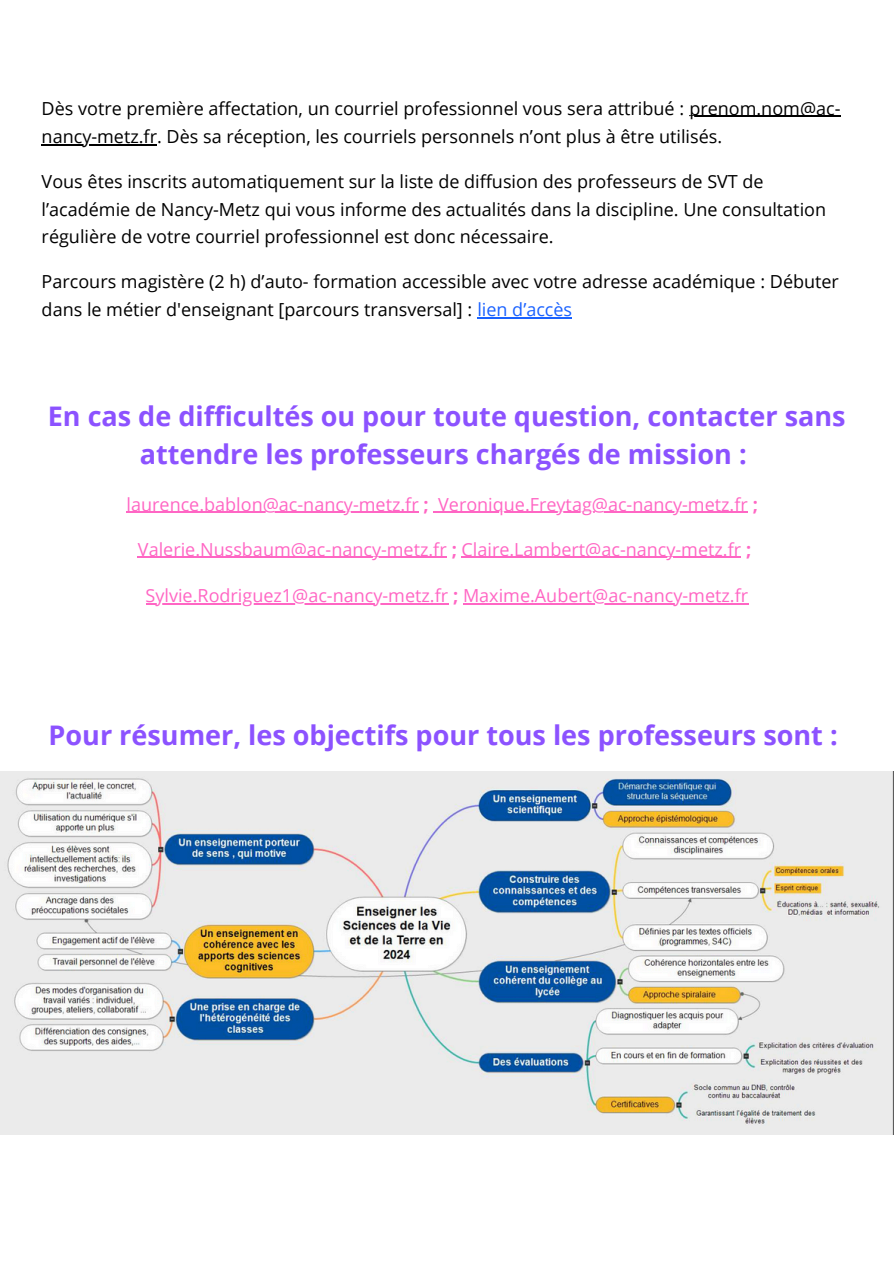
<style>
.page{position:relative;width:894px;height:1263px;background:#fff}
.page>*{position:absolute;margin:0;border:0;box-sizing:border-box;transform-origin:0 0}
.t1{font:700 27px/37.2px "Open Sans";color:#8c52ff;text-align:center}
.t2{font:18px/28.2px "Open Sans";color:#000}
.t3{font:18px "Open Sans";color:#ff66c4}
.s1{color:#1a62ff}
.s2{font-weight:700}
</style>
<div class="page">
<hr style="left:689px;top:116px;width:151px;height:1px;background:#000">
<hr style="left:42px;top:144px;width:115px;height:1px;background:#000">
<hr style="left:477px;top:317px;width:95px;height:1px;background:#1a62ff">
<hr style="left:127px;top:512px;width:292px;height:1px;background:#ff66c4">
<hr style="left:438px;top:512px;width:309px;height:1px;background:#ff66c4">
<hr style="left:138px;top:557px;width:309px;height:1px;background:#ff66c4">
<hr style="left:461px;top:557px;width:280px;height:1px;background:#ff66c4">
<hr style="left:146px;top:603px;width:302px;height:1px;background:#ff66c4">
<hr style="left:463px;top:603px;width:285px;height:1px;background:#ff66c4">
<img style="left:0;top:772px;width:893px;height:362px">
<p class="t2" style="left:42px;top:94px;width:800px">Dès votre première affectation, un courriel professionnel vous sera attribué : prenom.nom@ac&shy;nancy-metz.fr. Dès sa réception, les courriels personnels n’ont plus à être utilisés.</p>
<p class="t2" style="left:42px;top:167px;width:785px;line-height:27.6px">Vous êtes inscrits automatiquement sur la liste de diffusion des professeurs de SVT de l’académie de Nancy-Metz qui vous informe des actualités dans la discipline. Une consultation régulière de votre courriel professionnel est donc nécessaire.</p>
<p class="t2" style="left:42px;top:267px;width:798px">Parcours magistère (2 h) d’auto- formation accessible avec votre adresse académique : Débuter dans le métier d'enseignant [parcours transversal] : <span class="s1">lien d’accès</span></p>
<p class="t1" style="left:48px;top:397px;width:799px">En cas de difficultés ou pour toute question, contacter sans attendre les professeurs chargés de mission :</p>
<p class="t3" style="left:127px;top:492px;width:632px">laurence.bablon@ac-nancy-metz.fr <span class="s2">;</span> Veronique.Freytag@ac-nancy-metz.fr <span class="s2">;</span></p>
<p class="t3" style="left:138px;top:537px;width:614px">Valerie.Nussbaum@ac-nancy-metz.fr <span class="s2">;</span> Claire.Lambert@ac-nancy-metz.fr <span class="s2">;</span></p>
<p class="t3" style="left:146px;top:583px;width:603px">Sylvie.Rodriguez1@ac-nancy-metz.fr <span class="s2">;</span> Maxime.Aubert@ac-nancy-metz.fr</p>
<p class="t1" style="left:49px;top:716px;width:790px">Pour résumer, les objectifs pour tous les professeurs sont :</p>
</div>
